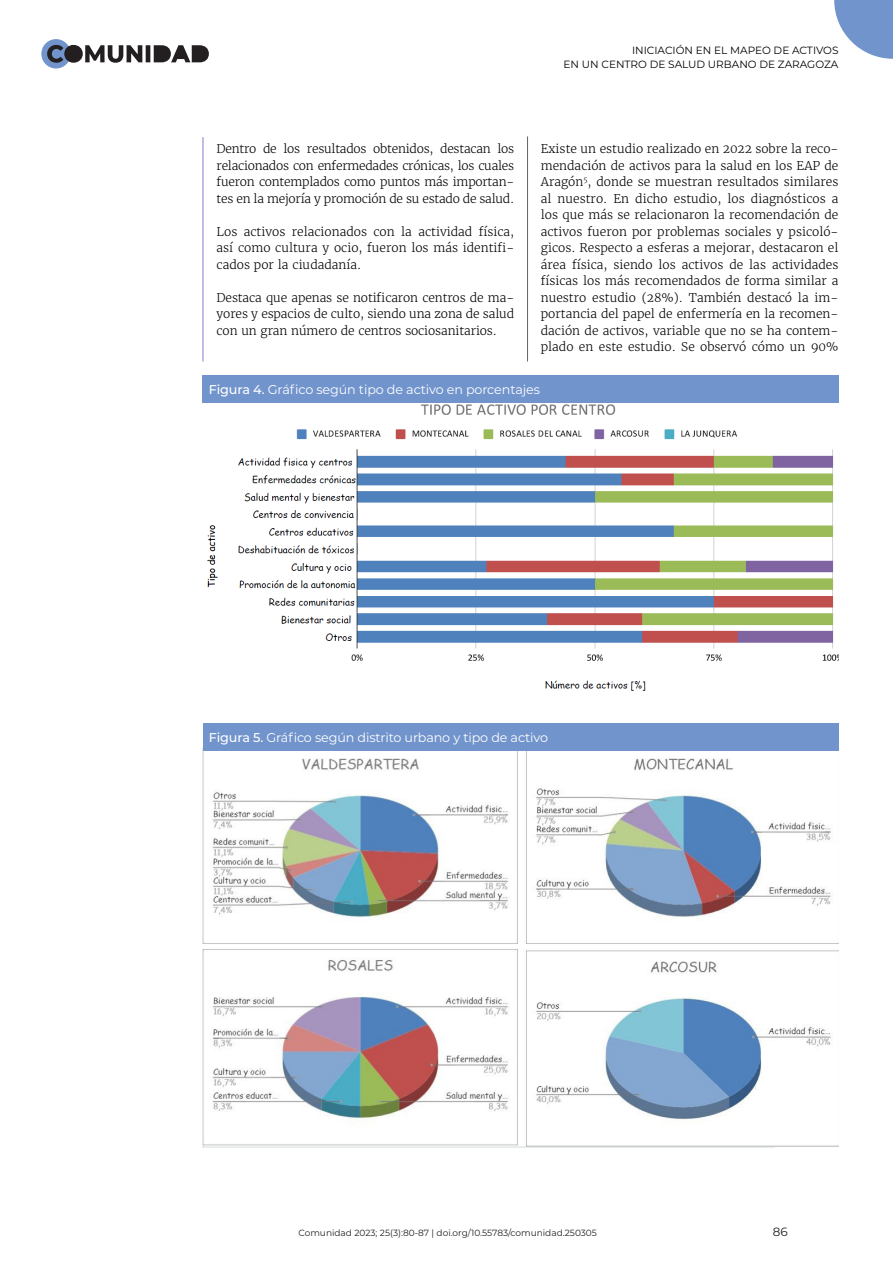
<style>
.page{position:relative;width:893px;height:1263px;background:#fff}
.page>*{position:absolute;margin:0;border:0;box-sizing:border-box;transform-origin:0 0}
.titol_fig{font:12.75px "Montserrat";letter-spacing:-.01em;color:#fff}
.Texto{font:300 12px/16.5px "Merriweather";letter-spacing:-.005em;color:#000;text-align:justify}
.t1{font:12px "Montserrat";color:#231f20}
.Variable1{font:10.5px/13.5px "Montserrat";color:#000;text-align:right}
.t2{font:9px "Montserrat";color:#231f20}
.s1{font-weight:500}
</style>
<div class="page">
<hr style="left:203px;top:137px;width:1px;height:224px;background:#867acc">
<hr style="left:527px;top:137px;width:1px;height:224px;background:#636366">
<div style="left:41px;top:39px;width:30px;height:29px;background:#7194cc;border-radius:50%"></div>
<svg style="left:47px;top:45px;width:162px;height:18px"></svg>
<svg style="left:834px;top:0;width:59px;height:59px"></svg>
<img style="left:203px;top:402px;width:635px;height:289px">
<div style="left:203px;top:375px;width:636px;height:27px;background:#7194cc"></div>
<img style="left:203px;top:750px;width:635px;height:397px">
<div style="left:203px;top:723px;width:635px;height:27px;background:#7194cc"></div>
<p class="Variable1" style="left:564px;top:43px;width:276px">INICIACIÓN EN EL MAPEO DE ACTIVOS<br>EN UN CENTRO DE SALUD URBANO DE ZARAGOZA</p>
<p class="Texto" style="left:217px;top:140px;width:299px">Dentro de los resultados obtenidos, destacan los relacionados con enfermedades crónicas, los cuales fueron contemplados como puntos más importan&shy;tes en la mejoría y promoción de su estado de salud.</p>
<p class="Texto" style="left:217px;top:223px;width:299px">Los activos relacionados con la actividad física, así como cultura y ocio, fueron los más identifi&shy;cados por la ciudadanía.</p>
<p class="Texto" style="left:217px;top:289px;width:299px">Destaca que apenas se notificaron centros de ma&shy;yores y espacios de culto, siendo una zona de salud con un gran número de centros sociosanitarios.</p>
<p class="Texto" style="left:541px;top:140px;width:299px">Existe un estudio realizado en 2022 sobre la reco&shy;mendación de activos para la salud en los EAP de Aragón<sup>5</sup>, donde se muestran resultados similares al nuestro. En dicho estudio, los diagnósticos a los que más se relacionaron la recomendación de activos fueron por problemas sociales y psicoló&shy;gicos. Respecto a esferas a mejorar, destacaron el área física, siendo los activos de las actividades físicas los más recomendados de forma similar a nuestro estudio (28%). También destacó la im&shy;portancia del papel de enfermería en la recomen&shy;dación de activos, variable que no se ha contem&shy;plado en este estudio. Se observó cómo un 90%</p>
<p class="titol_fig" style="left:209px;top:381px;width:332px"><span class="s1">Figura 4.</span> Gráfico según tipo de activo en porcentajes</p>
<p class="titol_fig" style="left:209px;top:728px;width:341px"><span class="s1">Figura 5.</span> Gráfico según distrito urbano y tipo de activo</p>
<p class="t2" style="left:298px;top:1226px;width:300px">Comunidad 2023; 25(3):80-87 | doi.org/10.55783/comunidad.250305</p>
<p class="t1" style="left:773px;top:1223px;width:16px">86</p>
</div>
